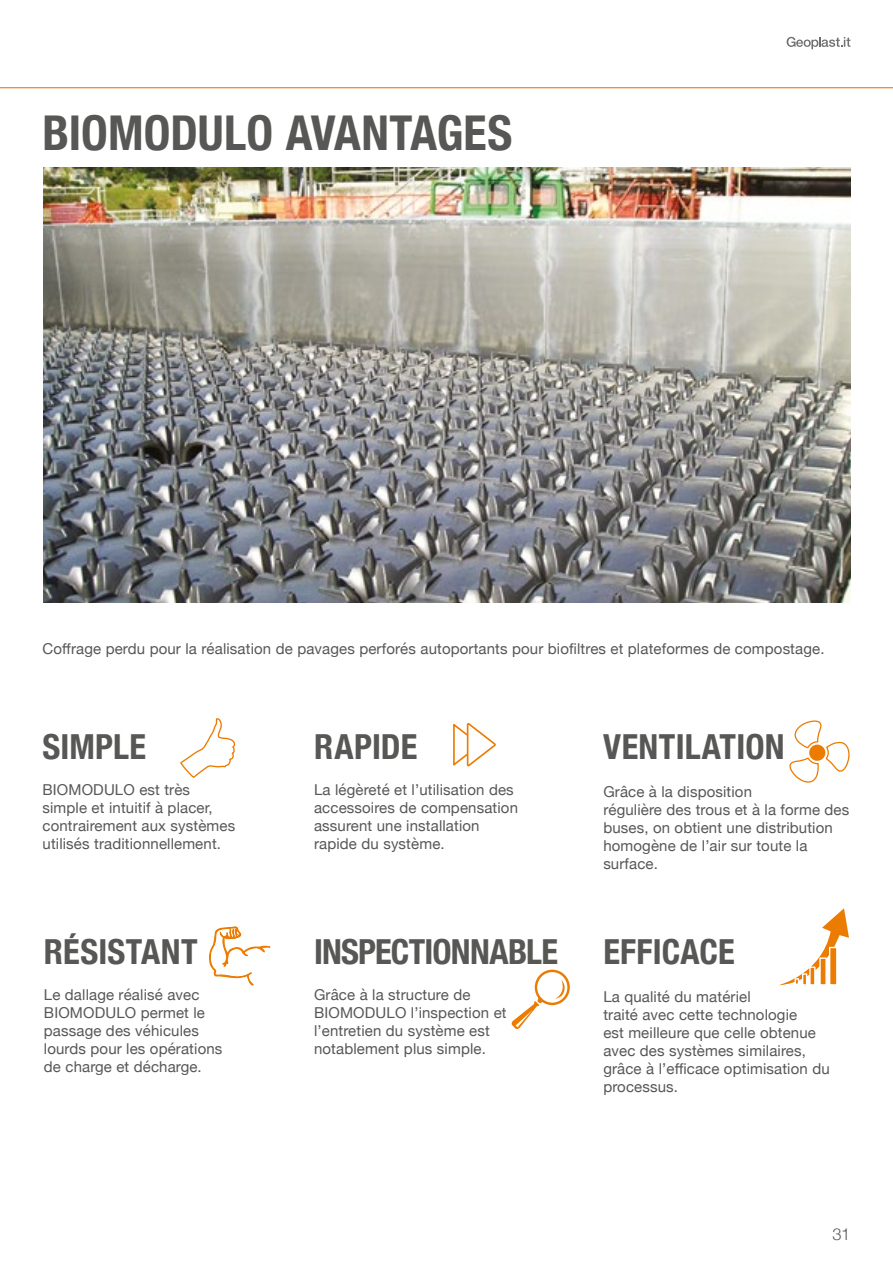
<style>
.page{position:relative;width:893px;height:1263px;background:#fff}
.page>*{position:absolute;margin:0;border:0;box-sizing:border-box;transform-origin:0 0}
.t1{font:700 condensed 48px "Helvetica Neue";color:#575756}
.t2{font:700 condensed 34.5px "Helvetica Neue";letter-spacing:.005em;color:#575756}
.t3{font:700 condensed 34.5px "Helvetica Neue";letter-spacing:-.025em;color:#575756}
.t4{font:300 16.5px "Helvetica Neue";color:#575756}
.t5{font:15px/18px "Helvetica Neue";letter-spacing:.01em;color:#575756}
</style>
<div class="page">
<svg style="left:787px;top:37px;width:63px;height:12px"></svg>
<hr style="left:0;top:87px;width:893px;height:1px;background:#ec7c01">
<img style="left:44px;top:168px;width:806px;height:435px">
<svg style="left:209px;top:927px;width:61px;height:58px"></svg>
<svg style="left:535px;top:970px;width:35px;height:35px"></svg>
<div style="left:537px;top:972px;width:30px;height:31px;background:#fff;border-radius:50%"></div>
<svg style="left:511px;top:997px;width:32px;height:32px"></svg>
<svg style="left:555px;top:980px;width:12px;height:19px"></svg>
<svg style="left:789px;top:720px;width:61px;height:63px"></svg>
<div style="left:809px;top:744px;width:16px;height:17px;background:#ec7c01;border-radius:50%"></div>
<svg style="left:780px;top:908px;width:69px;height:77px"></svg>
<svg style="left:802px;top:973px;width:5px;height:12px"></svg>
<svg style="left:809px;top:966px;width:6px;height:19px"></svg>
<div style="left:819px;top:957px;width:8px;height:28px;background:#ec7c01;border:1px solid #fff"></div>
<div style="left:829px;top:947px;width:8px;height:38px;background:#ec7c01;border:1px solid #fff"></div>
<svg style="left:180px;top:718px;width:56px;height:60px"></svg>
<svg style="left:453px;top:723px;width:43px;height:44px"></svg>
<h1 class="t1" style="left:43px;top:93px;width:471px">BIOMODULO AVANTAGES</h1>
<p class="t5" style="left:43px;top:640px;width:783px">Coffrage perdu pour la réalisation de pavages perforés autoportants pour biofiltres et plateformes de compostage.</p>
<h2 class="t2" style="left:43px;top:718px;width:105px">SIMPLE</h2>
<p class="t5" style="left:43px;top:782px;width:194px">BIOMODULO est très simple et intuitif à placer, contrairement aux systèmes utilisés traditionnellement.</p>
<h2 class="t2" style="left:44px;top:923px;width:155px">RÉSISTANT</h2>
<p class="t5" style="left:44px;top:986px;width:180px">Le dallage réalisé avec<br>BIOMODULO permet le passage des véhicules lourds pour les opérations de charge et décharge.</p>
<h2 class="t2" style="left:314px;top:718px;width:105px">RAPIDE</h2>
<p class="t5" style="left:314px;top:782px;width:205px">La légèreté et l’utilisation des accessoires de compensation assurent une installation rapide du système.</p>
<h2 class="t3" style="left:314px;top:923px;width:245px">INSPECTIONNABLE</h2>
<p class="t5" style="left:314px;top:986px;width:194px">Grâce à la structure de<br>BIOMODULO l’inspection et l’entretien du système est notablement plus simple.</p>
<h2 class="t2" style="left:603px;top:718px;width:183px">VENTILATION</h2>
<p class="t5" style="left:603px;top:783px;width:248px">Grâce à la disposition<br>régulière des trous et à la forme des buses, on obtient une distribution homogène de l’air sur toute la surface.</p>
<h2 class="t2" style="left:603px;top:923px;width:133px">EFFICACE</h2>
<p class="t5" style="left:603px;top:988px;width:228px">La qualité du matériel<br>traité avec cette technologie<br>est meilleure que celle obtenue avec des systèmes similaires, grâce à l’efficace optimisation du processus.</p>
<p class="t4" style="left:833px;top:1220px;width:19px">31</p>
</div>
